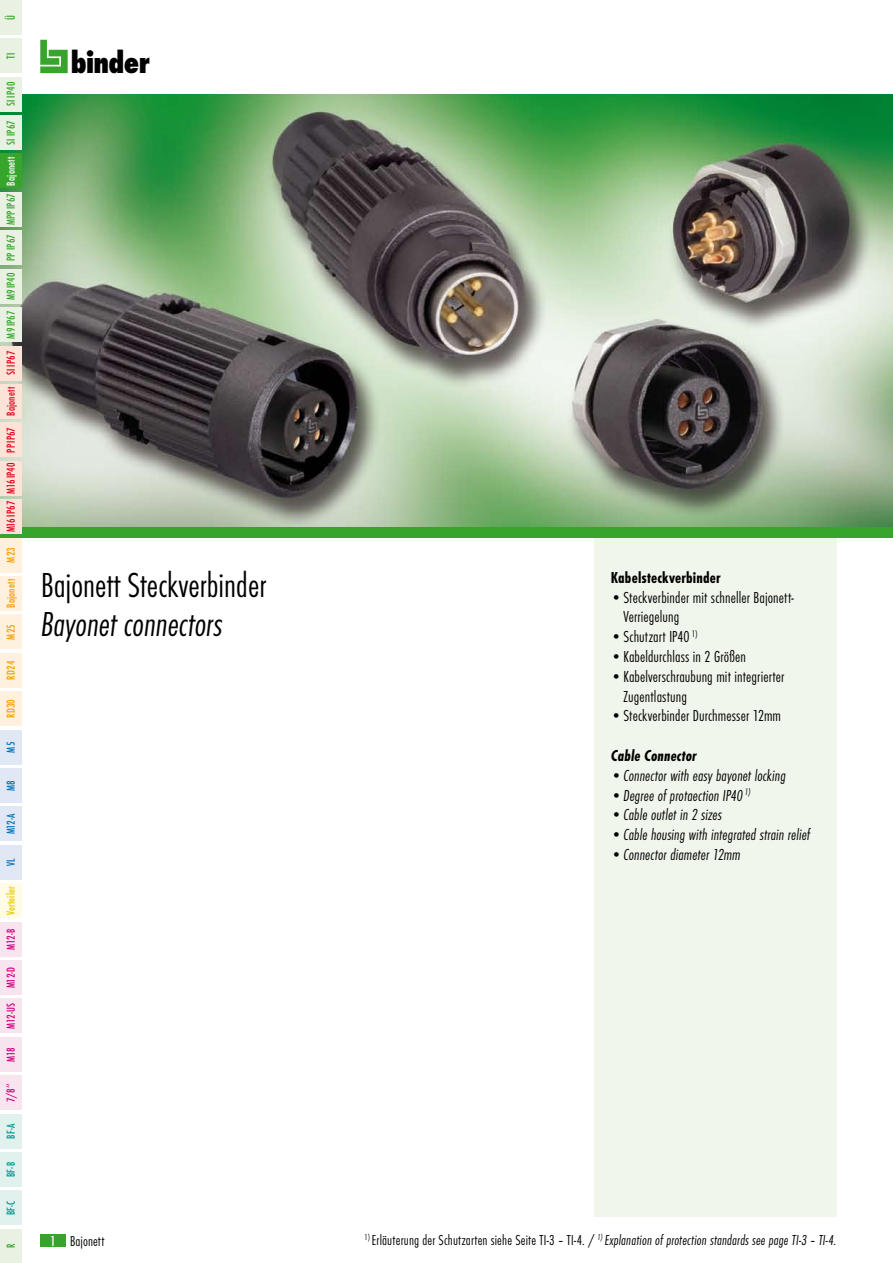
<style>
.page{position:relative;width:893px;height:1263px;background:#fff}
.page>*{position:absolute;margin:0;border:0;box-sizing:border-box;transform-origin:0 0}
.t1{font:300 condensed 36px "Futura T";color:#000}
.t2{font:italic 300 condensed 36px "Futura T";color:#000}
.t3{font:800 condensed 32.1px "Futura T";letter-spacing:-.02em;color:#000}
.t4{font:300 condensed 16.5px/19.8px "Futura T";letter-spacing:.005em;color:#000}
.t5{font:italic 300 condensed 16.5px "Futura T";letter-spacing:.005em;color:#000}
.t6{font:700 condensed 16.5px "Futura T";letter-spacing:.01em;color:#000}
.t7{font:italic 700 condensed 16.5px "Futura T";letter-spacing:.01em;color:#000}
.t8{font:italic 300 condensed 15px "Futura T";letter-spacing:.01em;color:#000}
.t9{font:300 condensed 15px "Futura T";letter-spacing:.005em;color:#000}
.t10{font:500 condensed 12px "Futura T";letter-spacing:.015em;color:#37a42c}
.t11{font:500 condensed 12px "Futura T";letter-spacing:.01em;color:#e2001a}
.t12{font:500 condensed 12px "Futura T";letter-spacing:-.025em;color:#cd007b}
.t13{font:500 condensed 12px "Futura T";letter-spacing:.01em;color:#f49e00}
.t14{font:500 condensed 12px "Futura T";letter-spacing:.015em;color:#e6cb00}
.t15{font:500 condensed 12px "Futura T";color:#00978f}
.t16{font:500 condensed 12px "Futura T";letter-spacing:.015em;color:#0070b8}
.s1{color:#fff}
.s2{color:#f49e00}
.s3{color:#cd007b}
.s4{font-weight:500;color:#fff}
.s5{font-style:normal}
</style>
<div class="page">
<svg style="left:40px;top:40px;width:28px;height:33px"></svg>
<div style="left:40px;top:1234px;width:26px;height:13px;background:#37a42c"></div>
<div style="left:594px;top:527px;width:242px;height:690px;background:#f0f6eb"></div>
<img style="left:0;top:94px;width:893px;height:433px">
<div style="left:0;top:527px;width:893px;height:11px;background:#37a42c"></div>
<div style="left:0;top:39px;width:21px;height:34px;background:#e9f2e2"></div>
<div style="left:0;top:0;width:21px;height:34px;background:#e9f2e2"></div>
<div style="left:0;top:77px;width:21px;height:34px;background:#e9f2e2"></div>
<div style="left:0;top:116px;width:21px;height:34px;background:#e9f2e2"></div>
<div style="left:0;top:154px;width:21px;height:34px;background:#37a42c"></div>
<div style="left:0;top:192px;width:21px;height:34px;background:#e9f2e2"></div>
<div style="left:0;top:231px;width:21px;height:34px;background:#e9f2e2"></div>
<div style="left:0;top:269px;width:21px;height:34px;background:#e9f2e2"></div>
<div style="left:0;top:308px;width:21px;height:34px;background:#e9f2e2"></div>
<div style="left:0;top:346px;width:21px;height:34px;background:#fce3d7"></div>
<div style="left:0;top:384px;width:21px;height:34px;background:#fce3d7"></div>
<div style="left:0;top:423px;width:21px;height:34px;background:#fce3d7"></div>
<div style="left:0;top:461px;width:21px;height:34px;background:#fce3d7"></div>
<div style="left:0;top:500px;width:21px;height:34px;background:#fce3d7"></div>
<div style="left:0;top:538px;width:21px;height:34px;background:#fff1de"></div>
<div style="left:0;top:576px;width:21px;height:34px;background:#fff1de"></div>
<div style="left:0;top:615px;width:21px;height:34px;background:#fff1de"></div>
<div style="left:0;top:653px;width:21px;height:34px;background:#fff1de"></div>
<div style="left:0;top:692px;width:21px;height:34px;background:#fff1de"></div>
<div style="left:0;top:730px;width:21px;height:34px;background:#dfe8f4"></div>
<div style="left:0;top:768px;width:21px;height:34px;background:#dfe8f4"></div>
<div style="left:0;top:807px;width:21px;height:34px;background:#dfe8f4"></div>
<div style="left:0;top:845px;width:21px;height:34px;background:#dfe8f4"></div>
<div style="left:0;top:884px;width:21px;height:34px;background:#fffbe4"></div>
<div style="left:0;top:922px;width:21px;height:34px;background:#f7e4ee"></div>
<div style="left:0;top:960px;width:21px;height:34px;background:#f7e4ee"></div>
<div style="left:0;top:999px;width:21px;height:34px;background:#f7e4ee"></div>
<div style="left:0;top:1037px;width:21px;height:34px;background:#f7e4ee"></div>
<div style="left:0;top:1076px;width:21px;height:34px;background:#f7e4ee"></div>
<div style="left:0;top:1114px;width:21px;height:34px;background:#e1f1ee"></div>
<div style="left:0;top:1152px;width:21px;height:34px;background:#e1f1ee"></div>
<div style="left:0;top:1191px;width:21px;height:34px;background:#e1f1ee"></div>
<div style="left:0;top:1229px;width:21px;height:34px;background:#e9f2e2"></div>
<p class="t10" style="left:4px;top:20px;width:6px;rotate:-90deg">Ü</p>
<p class="t10" style="left:4px;top:59px;width:8px;rotate:-90deg">TI</p>
<p class="t10" style="left:4px;top:106px;width:26px;rotate:-90deg">SI IP40</p>
<p class="t10" style="left:4px;top:225px;width:107px;rotate:-90deg">MPPIP67 <span class="s1">Bajonett</span> SI IP67</p>
<p class="t10" style="left:4px;top:261px;width:28px;rotate:-90deg">PP IP67</p>
<p class="t10" style="left:4px;top:300px;width:29px;rotate:-90deg">M9IP40</p>
<p class="t10" style="left:4px;top:338px;width:29px;rotate:-90deg">M9IP67</p>
<p class="t11" style="left:4px;top:375px;width:26px;rotate:-90deg">SI IP67</p>
<p class="t11" style="left:4px;top:416px;width:30px;rotate:-90deg">Bajonett</p>
<p class="t11" style="left:4px;top:453px;width:27px;rotate:-90deg">PPIP67</p>
<p class="t11" style="left:4px;top:494px;width:33px;rotate:-90deg">M16IP40</p>
<p class="t11" style="left:4px;top:563px;width:63px;rotate:-90deg"><span class="s2">M23</span> M16IP67</p>
<p class="t13" style="left:4px;top:608px;width:30px;rotate:-90deg">Bajonett</p>
<p class="t13" style="left:4px;top:640px;width:17px;rotate:-90deg">M25</p>
<p class="t13" style="left:4px;top:680px;width:20px;rotate:-90deg">RD24</p>
<p class="t13" style="left:4px;top:718px;width:20px;rotate:-90deg">RD30</p>
<p class="t16" style="left:4px;top:752px;width:12px;rotate:-90deg">M5</p>
<p class="t16" style="left:4px;top:791px;width:12px;rotate:-90deg">M8</p>
<p class="t16" style="left:4px;top:834px;width:23px;rotate:-90deg">M12-A</p>
<p class="t16" style="left:4px;top:866px;width:9px;rotate:-90deg">VL</p>
<p class="t14" style="left:4px;top:950px;width:65px;rotate:-90deg"><span class="s3">M12-B</span> Verteiler</p>
<p class="t12" style="left:4px;top:988px;width:23px;rotate:-90deg">M12-D</p>
<p class="t12" style="left:4px;top:1029px;width:27px;rotate:-90deg">M12-US</p>
<p class="t12" style="left:4px;top:1061px;width:16px;rotate:-90deg">M18</p>
<p class="t12" style="left:4px;top:1102px;width:20px;rotate:-90deg">7/8‘‘</p>
<p class="t15" style="left:4px;top:1139px;width:17px;rotate:-90deg">BF-A</p>
<p class="t15" style="left:4px;top:1177px;width:17px;rotate:-90deg">BF-B</p>
<p class="t15" style="left:4px;top:1215px;width:16px;rotate:-90deg">BF-C</p>
<p class="t10" style="left:4px;top:1248px;width:6px;rotate:-90deg">R</p>
<h2 class="t3" style="left:71px;top:44px;width:80px">binder</h2>
<h1 class="t1" style="left:41px;top:564px;width:227px">Bajonett Steckverbinder</h1>
<h1 class="t2" style="left:41px;top:603px;width:183px">Bayonet connectors</h1>
<p class="t6" style="left:611px;top:568px;width:112px">Kabelsteckverbinder</p>
<p class="t4" style="left:623px;top:587px;width:172px;text-indent:-13px">• Steckverbinder mit schneller Bajonett-<br>Verriegelung</p>
<p class="t4" style="left:611px;top:626px;width:88px">• Schutzart IP40 <sup>1)</sup></p>
<p class="t4" style="left:611px;top:646px;width:137px">• Kabeldurchlass in 2 Größen</p>
<p class="t4" style="left:623px;top:666px;width:162px;text-indent:-13px">• Kabelverschraubung mit integrierter<br>Zugentlastung</p>
<p class="t4" style="left:611px;top:706px;width:172px">• Steckverbinder Durchmesser 12mm</p>
<p class="t7" style="left:611px;top:746px;width:87px">Cable Connector</p>
<p class="t5" style="left:611px;top:766px;width:177px">• Connector with easy bayonet locking</p>
<p class="t5" style="left:611px;top:785px;width:141px">• Degree of protaection IP40 <sup>1)</sup></p>
<p class="t5" style="left:611px;top:805px;width:112px">• Cable outlet in 2 sizes</p>
<p class="t5" style="left:611px;top:825px;width:201px">• Cable housing with integrated strain relief</p>
<p class="t5" style="left:611px;top:845px;width:131px">• Connector diameter 12mm</p>
<p class="t9" style="left:50px;top:1232px;width:56px"><span class="s4">1</span> Bajonett</p>
<p class="t8" style="left:365px;top:1232px;width:473px"><sup>1)</sup> <span class="s5">Erläuterung der Schutzarten siehe Seite TI-3 – TI-4. /</span> <sup>1)</sup> Explanation of protection standards see page TI-3 – TI-4.</p>
</div>
